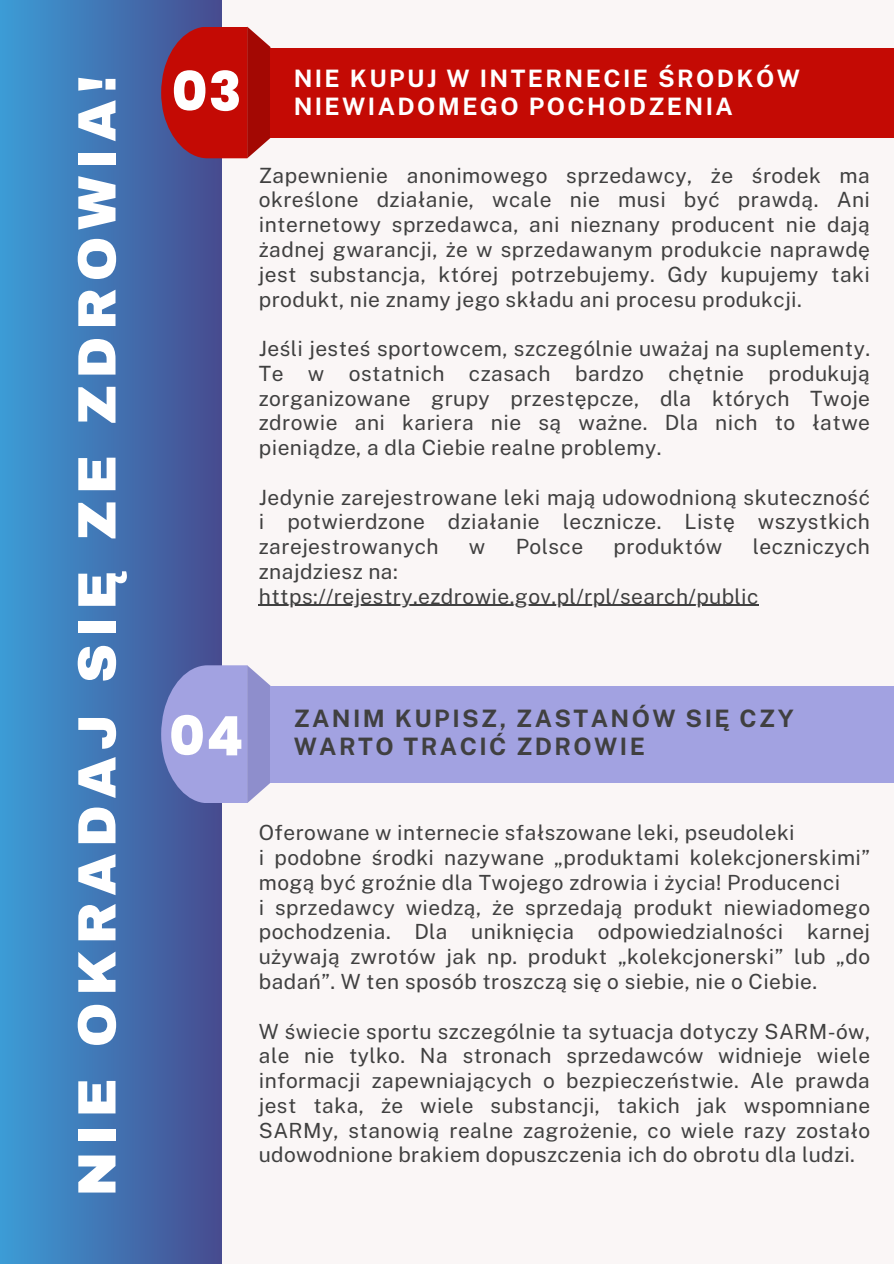
<style>
.page{position:relative;width:894px;height:1264px;background:#fff}
.page>*{position:absolute;margin:0;border:0;box-sizing:border-box;transform-origin:0 0}
.t1{font:800 54.3px "Poppins";color:#fff}
.t2{font:900 54px "Archivo";letter-spacing:.12em;color:#fff}
.t3{font:700 24px/28.2px "Public Sans";letter-spacing:.1em;color:#fff}
.t4{font:700 24px/28.2px "Public Sans";letter-spacing:.1em;color:#404040}
.t5{font:21px/24.8px "Public Sans";letter-spacing:.02em;color:#404040;text-align:justify}
.t6{font:20.85px/24.8px "Public Sans";letter-spacing:.02em;color:#404040;text-align:justify}
</style>
<div class="page">
<div style="left:0;top:0;width:893px;height:1263px;background:#faf6f6"></div>
<div style="left:0;top:0;width:221px;height:1263px;background:linear-gradient(to right,#3c9cd6,#474b8f)"></div>
<svg style="left:161px;top:27px;width:109px;height:131px;background:#b31819"></svg>
<div style="left:270px;top:49px;width:623px;height:89px;background:#c40a04"></div>
<hr style="left:259px;top:604px;width:499px;height:2px;background:#404040">
<svg style="left:161px;top:665px;width:109px;height:138px;background:#989ad7"></svg>
<div style="left:270px;top:685px;width:623px;height:97px;background:#a2a2e1"></div>
<h1 class="t2" style="left:68px;top:1196px;width:1122px;rotate:-90deg">NIE OKRADAJ SIĘ ZE ZDROWIA!</h1>
<p class="t1" style="left:172px;top:54px;width:72px">03</p>
<p class="t3" style="left:293px;top:64px;width:508px">NIE KUPUJ W INTERNECIE ŚRODKÓW<br>NIEWIADOMEGO POCHODZENIA</p>
<p class="t5" style="left:259px;top:163px;width:612px">Zapewnienie anonimowego sprzedawcy, że środek ma określone działanie, wcale nie musi być prawdą. Ani internetowy sprzedawca, ani nieznany producent nie dają żadnej gwarancji, że w sprzedawanym produkcie naprawdę jest substancja, której potrzebujemy. Gdy kupujemy taki produkt, nie znamy jego składu ani procesu produkcji.</p>
<p class="t5" style="left:259px;top:336px;width:612px">Jeśli jesteś sportowcem, szczególnie uważaj na suplementy.<br>Te w ostatnich czasach bardzo chętnie produkują zorganizowane grupy przestępcze, dla których Twoje zdrowie ani kariera nie są ważne. Dla nich to łatwe pieniądze, a dla Ciebie realne problemy.</p>
<p class="t5" style="left:259px;top:484px;width:612px">Jedynie zarejestrowane leki mają udowodnioną skuteczność i potwierdzone działanie lecznicze. Listę wszystkich zarejestrowanych</p>
<p class="t5" style="left:469px;top:534px;width:18px">w</p>
<p class="t5" style="left:515px;top:534px;width:69px">Polsce</p>
<p class="t5" style="left:613px;top:534px;width:110px">produktów</p>
<p class="t5" style="left:752px;top:534px;width:119px">leczniczych</p>
<p class="t5" style="left:259px;top:559px;width:140px">znajdziesz na:</p>
<p class="t5" style="left:259px;top:583px;width:501px">https://rejestry.ezdrowie.gov.pl/rpl/search/public</p>
<p class="t1" style="left:169px;top:698px;width:76px">04</p>
<p class="t4" style="left:293px;top:704px;width:501px">ZANIM KUPISZ, ZASTANÓW SIĘ CZY<br>WARTO TRACIĆ ZDROWIE</p>
<p class="t6" style="left:259px;top:820px;width:537px">Oferowane w internecie sfałszowane leki, pseudoleki</p>
<p class="t6" style="left:259px;top:845px;width:612px">i podobne środki nazywane „produktami kolekcjonerskimi” mogą być groźnie dla Twojego zdrowia i życia! Producenci</p>
<p class="t6" style="left:259px;top:894px;width:612px">i sprzedawcy wiedzą, że sprzedają produkt niewiadomego pochodzenia. Dla uniknięcia odpowiedzialności karnej używają zwrotów jak np. produkt „kolekcjonerski” lub „do badań”. W ten sposób troszczą się o siebie, nie o Ciebie.</p>
<p class="t6" style="left:259px;top:1018px;width:612px">W świecie sportu szczególnie ta sytuacja dotyczy SARM-ów, ale nie tylko. Na stronach sprzedawców widnieje wiele informacji zapewniających o bezpieczeństwie. Ale prawda jest taka, że wiele substancji, takich jak wspomniane SARMy, stanowią realne zagrożenie, co wiele razy zostało udowodnione brakiem dopuszczenia ich do obrotu dla ludzi.</p>
</div>
